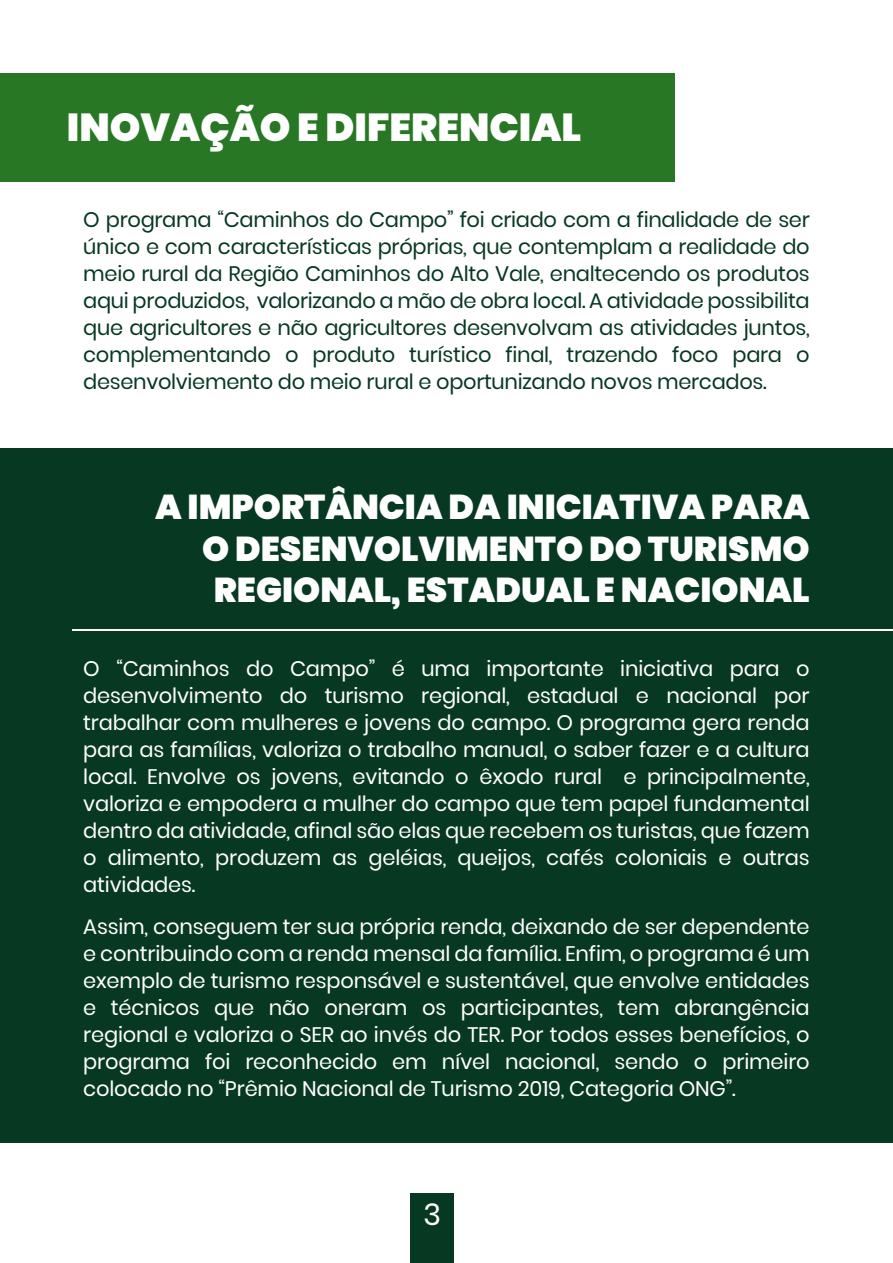
<style>
.page{position:relative;width:893px;height:1263px;background:#fff}
.page>*{position:absolute;margin:0;border:0;box-sizing:border-box;transform-origin:0 0}
.t1{font:900 39px "Poppins";color:#fff}
.t2{font:900 34.5px/41.4px "Poppins";color:#fff;text-align:right}
.t3{font:30px "Poppins";color:#fff}
.t4{font:21px/27px "Poppins";letter-spacing:-.01em;color:#fff;text-align:justify}
.t5{font:21px/27px "Poppins";letter-spacing:-.015em;color:#073822;text-align:justify}
</style>
<div class="page">
<div style="left:0;top:74px;width:675px;height:108px;background:#287724"></div>
<div style="left:0;top:448px;width:893px;height:695px;background:#073822"></div>
<hr style="left:72px;top:629px;width:821px;height:2px;background:#fff">
<div style="left:410px;top:1193px;width:44px;height:70px;background:#073822"></div>
<h1 class="t1" style="left:67px;top:105px;width:516px">INOVAÇÃO E DIFERENCIAL</h1>
<p class="t5" style="left:83px;top:206px;width:728px">O programa “Caminhos do Campo” foi criado com a finalidade de ser único e com características próprias, que contemplam a realidade do meio rural da Região Caminhos do Alto Vale, enaltecendo os produtos aqui produzidos, valorizando a mão de obra local. A atividade possibilita que agricultores e não agricultores desenvolvam as atividades juntos, complementando o produto turístico final, trazendo foco para o desenvolviemento do meio rural e oportunizando novos mercados.</p>
<h2 class="t2" style="left:155px;top:487px;width:656px">A IMPORTÂNCIA DA INICIATIVA PARA<br>O DESENVOLVIMENTO DO TURISMO<br>REGIONAL, ESTADUAL E NACIONAL</h2>
<p class="t4" style="left:83px;top:655px;width:728px">O “Caminhos do Campo” é uma importante iniciativa para o desenvolvimento do turismo regional, estadual e nacional por trabalhar com mulheres e jovens do campo. O programa gera renda para as famílias, valoriza o trabalho manual, o saber fazer e a cultura local. Envolve os jovens, evitando o êxodo rural e principalmente, valoriza e empodera a mulher do campo que tem papel fundamental dentro da atividade, afinal são elas que recebem os turistas, que fazem o alimento, produzem as geléias, queijos, cafés coloniais e outras atividades.</p>
<p class="t4" style="left:83px;top:913px;width:728px">Assim, conseguem ter sua própria renda, deixando de ser dependente e contribuindo com a renda mensal da família. Enfim, o programa é um exemplo de turismo responsável e sustentável, que envolve entidades e técnicos que não oneram os participantes, tem abrangência regional e valoriza o SER ao invés do TER. Por todos esses benefícios, o programa foi reconhecido em nível nacional, sendo o primeiro colocado no “Prêmio Nacional de Turismo 2019, Categoria ONG”.</p>
<h3 class="t3" style="left:423px;top:1197px;width:19px">3</h3>
</div>
